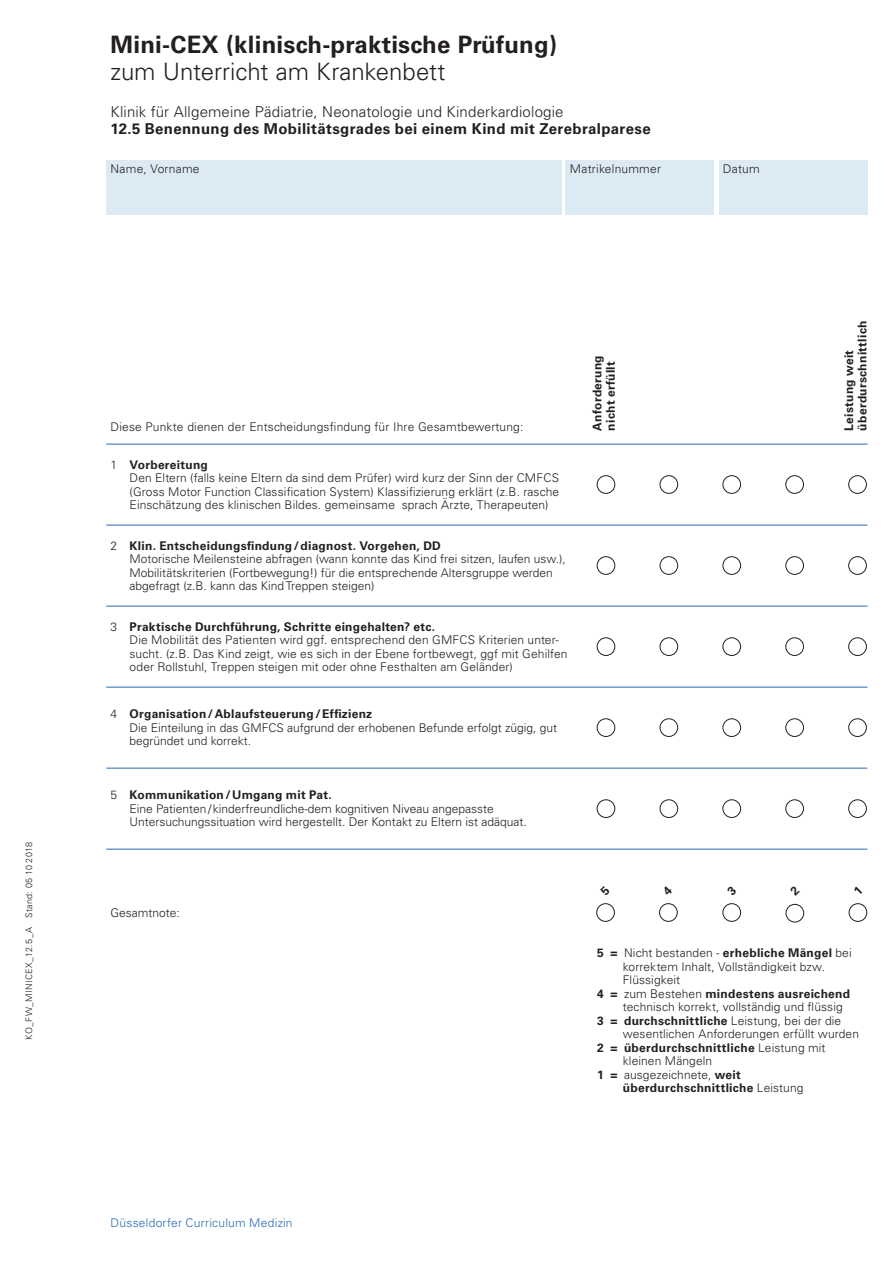
<style>
.page{position:relative;width:893px;height:1263px;background:#fff}
.page>*{position:absolute;margin:0;border:0;box-sizing:border-box;transform-origin:0 0}
.t1{font:700 24px "Univers LT Std";letter-spacing:.01em;color:#231f20}
.t2{font:300 24px "Univers LT Std";color:#231f20}
.t3{font:300 15px "Univers LT Std";letter-spacing:.01em;color:#231f20}
.t4{font:700 15px "Univers LT Std";letter-spacing:.025em;color:#231f20}
.t5{font:300 12px/13.5px "Univers LT Std";letter-spacing:.005em;color:#231f20}
.t6{font:700 12px/13.5px "Univers LT Std";letter-spacing:.025em;color:#231f20}
.t7{font:300 12px "Univers LT Std";letter-spacing:.02em;color:#2869b3}
.t8{font:300 9px "Univers LT Std";letter-spacing:.04em;color:#231f20}
.s1{font-weight:700}
.s2{font-weight:300}
</style>
<div class="page">
<hr style="left:106px;top:444px;width:761px;height:1px;background:#2869b3">
<div style="left:723px;top:475px;width:18px;height:19px;border:1px solid #231f20;border-radius:50%"></div>
<div style="left:597px;top:475px;width:18px;height:19px;border:1px solid #231f20;border-radius:50%"></div>
<div style="left:597px;top:556px;width:18px;height:19px;border:1px solid #231f20;border-radius:50%"></div>
<div style="left:597px;top:638px;width:18px;height:18px;border:1px solid #231f20;border-radius:50%"></div>
<div style="left:597px;top:719px;width:18px;height:18px;border:1px solid #231f20;border-radius:50%"></div>
<div style="left:597px;top:800px;width:18px;height:18px;border:1px solid #231f20;border-radius:50%"></div>
<div style="left:723px;top:556px;width:18px;height:19px;border:1px solid #231f20;border-radius:50%"></div>
<div style="left:723px;top:638px;width:18px;height:18px;border:1px solid #231f20;border-radius:50%"></div>
<div style="left:723px;top:719px;width:18px;height:18px;border:1px solid #231f20;border-radius:50%"></div>
<div style="left:723px;top:800px;width:18px;height:18px;border:1px solid #231f20;border-radius:50%"></div>
<div style="left:786px;top:475px;width:18px;height:19px;border:1px solid #231f20;border-radius:50%"></div>
<div style="left:660px;top:475px;width:18px;height:19px;border:1px solid #231f20;border-radius:50%"></div>
<div style="left:660px;top:556px;width:18px;height:19px;border:1px solid #231f20;border-radius:50%"></div>
<div style="left:660px;top:638px;width:18px;height:18px;border:1px solid #231f20;border-radius:50%"></div>
<div style="left:660px;top:719px;width:18px;height:18px;border:1px solid #231f20;border-radius:50%"></div>
<div style="left:660px;top:800px;width:18px;height:18px;border:1px solid #231f20;border-radius:50%"></div>
<div style="left:786px;top:556px;width:18px;height:19px;border:1px solid #231f20;border-radius:50%"></div>
<div style="left:786px;top:638px;width:18px;height:18px;border:1px solid #231f20;border-radius:50%"></div>
<div style="left:786px;top:719px;width:18px;height:18px;border:1px solid #231f20;border-radius:50%"></div>
<div style="left:786px;top:800px;width:18px;height:18px;border:1px solid #231f20;border-radius:50%"></div>
<div style="left:848px;top:475px;width:19px;height:19px;border:1px solid #231f20;border-radius:50%"></div>
<div style="left:848px;top:556px;width:19px;height:19px;border:1px solid #231f20;border-radius:50%"></div>
<div style="left:848px;top:638px;width:19px;height:18px;border:1px solid #231f20;border-radius:50%"></div>
<div style="left:848px;top:719px;width:19px;height:18px;border:1px solid #231f20;border-radius:50%"></div>
<div style="left:848px;top:800px;width:19px;height:18px;border:1px solid #231f20;border-radius:50%"></div>
<hr style="left:106px;top:849px;width:761px;height:1px;background:#2869b3">
<hr style="left:106px;top:768px;width:761px;height:1px;background:#2869b3">
<hr style="left:106px;top:687px;width:761px;height:1px;background:#2869b3">
<hr style="left:106px;top:606px;width:761px;height:1px;background:#2869b3">
<hr style="left:106px;top:525px;width:761px;height:1px;background:#2869b3">
<div style="left:106px;top:161px;width:455px;height:54px;background:#dceaf4"></div>
<div style="left:566px;top:161px;width:148px;height:54px;background:#dceaf4"></div>
<div style="left:719px;top:161px;width:148px;height:54px;background:#dceaf4"></div>
<div style="left:849px;top:903px;width:18px;height:18px;border:1px solid #231f20;border-radius:50%"></div>
<div style="left:723px;top:903px;width:18px;height:18px;border:1px solid #231f20;border-radius:50%"></div>
<div style="left:786px;top:904px;width:18px;height:18px;border:1px solid #231f20;border-radius:50%"></div>
<div style="left:659px;top:903px;width:18px;height:18px;border:1px solid #231f20;border-radius:50%"></div>
<div style="left:596px;top:903px;width:19px;height:18px;border:1px solid #231f20;border-radius:50%"></div>
<p class="t8" style="left:23px;top:1040px;width:199px;rotate:-90deg">KO_FW_MINICEX_12.5_A Stand: 05 10 2018</p>
<h1 class="t1" style="left:111px;top:30px;width:448px">Mini-CEX (klinisch-praktische Prüfung)</h1>
<h1 class="t2" style="left:111px;top:57px;width:337px">zum Unterricht am Krankenbett</h1>
<p class="t3" style="left:111px;top:102px;width:455px">Klinik für Allgemeine Pädiatrie, Neonatologie und Kinderkardiologie</p>
<p class="t4" style="left:111px;top:119px;width:542px">12.5 Benennung des Mobilitätsgrades bei einem Kind mit Zerebralparese</p>
<p class="t5" style="left:111px;top:162px;width:91px">Name, Vorname</p>
<p class="t5" style="left:570px;top:162px;width:93px">Matrikelnummer</p>
<p class="t5" style="left:723px;top:162px;width:38px">Datum</p>
<p class="t5" style="left:111px;top:420px;width:414px">Diese Punkte dienen der Entscheidungsfindung für Ihre Gesamtbewertung:</p>
<p class="t5" style="left:130px;top:458px;width:431px;text-indent:-19px">1 <span class="s1">Vorbereitung<br></span>Den Eltern (falls keine Eltern da sind dem Prüfer) wird kurz der Sinn der CMFCS (Gross Motor Function Classification System) Klassifizierung erklärt (z.B. rasche Einschätzung des klinischen Bildes. gemeinsame sprach Ärzte, Therapeuten)</p>
<p class="t5" style="left:130px;top:539px;width:438px;text-indent:-19px">2 <span class="s1">Klin. Entscheidungsfindung/diagnost. Vorgehen, DD<br></span>Motorische Meilensteine abfragen (wann konnte das Kind frei sitzen, laufen usw.), Mobilitätskriterien (Fortbewegung!) für die entsprechende Altersgruppe werden abgefragt (z.B. kann das Kind Treppen steigen)</p>
<p class="t5" style="left:130px;top:620px;width:439px;text-indent:-19px">3 <span class="s1">Praktische Durchführung, Schritte eingehalten? etc.<br></span>Die Mobilität des Patienten wird ggf. entsprechend den GMFCS Kriterien unter&shy;sucht. (z.B. Das Kind zeigt, wie es sich in der Ebene fortbewegt, ggf mit Gehilfen oder Rollstuhl, Treppen steigen mit oder ohne Festhalten am Geländer)</p>
<p class="t5" style="left:130px;top:707px;width:429px;text-indent:-19px">4 <span class="s1">Organisation/Ablaufsteuerung/Effizienz<br></span>Die Einteilung in das GMFCS aufgrund der erhobenen Befunde erfolgt zügig, gut begründet und korrekt.</p>
<p class="t5" style="left:130px;top:788px;width:399px;text-indent:-19px">5 <span class="s1">Kommunikation/Umgang mit Pat.<br></span>Eine Patienten/kinderfreundliche-dem kognitiven Niveau angepasste<br>Untersuchungssituation wird hergestellt. Der Kontakt zu Eltern ist adäquat.</p>
<p class="t6" style="left:591px;top:431px;width:77px;rotate:-90deg">Anforderung nicht erfüllt</p>
<p class="t5" style="left:111px;top:906px;width:71px">Gesamtnote:</p>
<p class="t6" style="left:842px;top:431px;width:111px;rotate:-90deg">Leistung weit überdurschnittlich</p>
<p class="t7" style="left:111px;top:1216px;width:184px">Düsseldorfer Curriculum Medizin</p>
<p class="t6" style="left:597px;top:946px;width:256px">5 = <span class="s2">Nicht bestanden -</span> erhebliche Mängel <span class="s2">bei</span></p>
<p class="t5" style="left:623px;top:960px;width:204px">korrektem Inhalt, Vollständigkeit bzw.</p>
<p class="t5" style="left:623px;top:973px;width:59px">Flüssigkeit</p>
<p class="t6" style="left:597px;top:987px;width:255px">4 = <span class="s2">zum Bestehen</span> mindestens ausreichend</p>
<p class="t5" style="left:623px;top:1000px;width:221px">technisch korrekt, vollständig und flüssig</p>
<p class="t6" style="left:597px;top:1014px;width:246px">3 = durchschnittliche <span class="s2">Leistung, bei der die</span></p>
<p class="t5" style="left:623px;top:1027px;width:238px">wesentlichen Anforderungen erfüllt wurden</p>
<p class="t6" style="left:597px;top:1041px;width:230px">2 = überdurchschnittliche <span class="s2">Leistung mit</span></p>
<p class="t5" style="left:623px;top:1054px;width:91px">kleinen Mängeln</p>
<p class="t5" style="left:597px;top:1068px;width:145px"><span class="s1">1 =</span> ausgezeichnete, <span class="s1">weit</span></p>
<p class="t6" style="left:623px;top:1081px;width:182px">überdurchschnittliche <span class="s2">Leistung</span></p>
</div>
